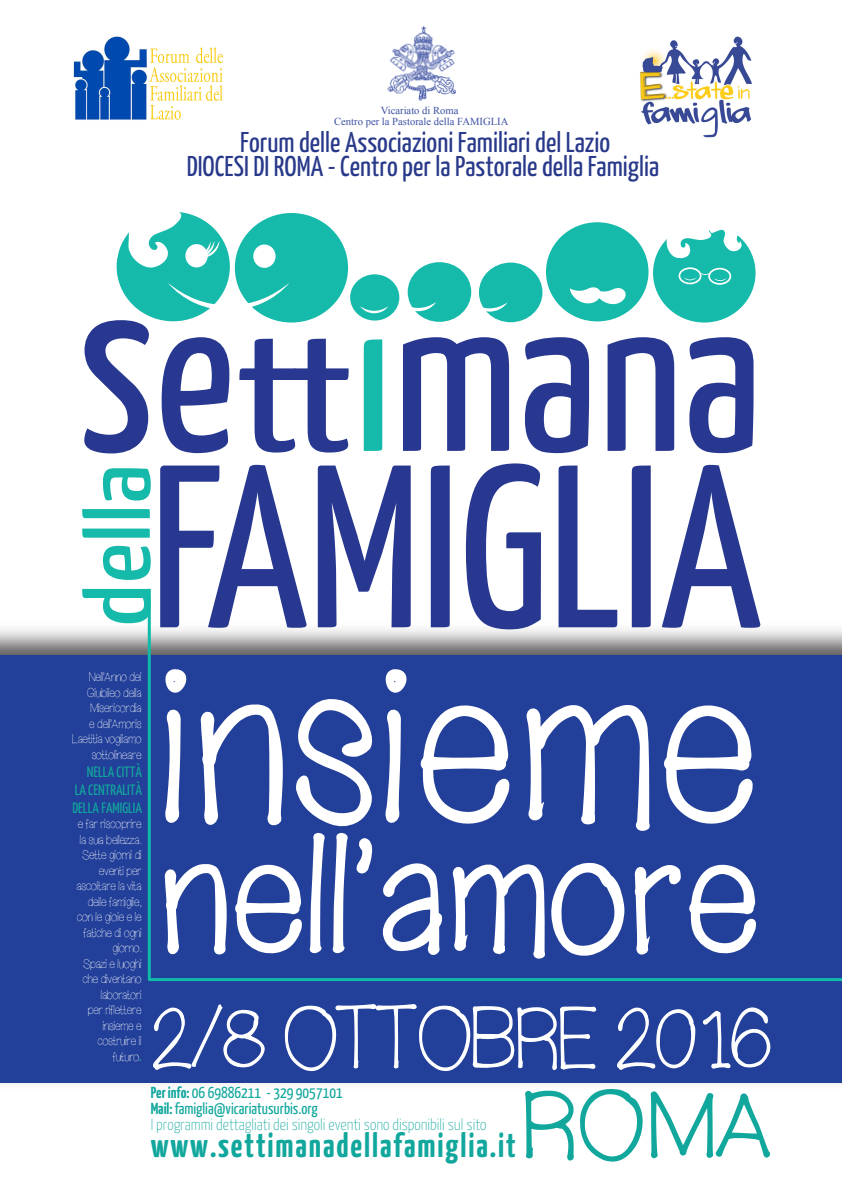
<style>
.page{position:relative;width:842px;height:1191px;background:#fff}
.page>*{position:absolute;margin:0;border:0;box-sizing:border-box;transform-origin:0 0}
.t1{font:231px "Yanone Kaffeesatz";color:#283890}
.t2{font:222.8px "Yanone Kaffeesatz";color:#283890}
.t3{font:206.1px "mywanderingheart";letter-spacing:.005em;color:#fff;scale:.9 1}
.t4{font:91.9px "Yanone Kaffeesatz";color:#15baaa;scale:1.22 1}
.t5{font:81.4px "mywanderingheart";letter-spacing:-.05em;color:#fff;scale:.9 1}
.t6{font:700 34px "Yanone Kaffeesatz";letter-spacing:.055em;color:#12a79d}
.t7{font:28.6px/23.4px "Yanone Kaffeesatz";color:#28398a;text-align:center}
.t8{font:100 16px/16px "Yanone Kaffeesatz";color:#12a79d}
.t9{font:15px/18px "Yanone Kaffeesatz";color:#12a79d;text-align:justify}
.t10{font:12px/15.5px "mywanderingheart";letter-spacing:-.05em;color:#fff;text-align:right;scale:.9 1}
.t11{font:10.6px/11px "Times New Roman";color:#3d51a3;text-align:center}
.s1{font-size:256.2px}
.s2{font-size:164.9px}
.s3{color:#15baaa}
.s4{font-family:"Yanone Kaffeesatz";font-size:15px;color:#12a79d}
.s5{font-weight:700}
.s6{font-weight:400}
</style>
<div class="page">
<img style="left:0;top:616px;width:842px;height:468px">
<div style="left:0;top:655px;width:842px;height:427px;background:#223f99"></div>
<div style="left:350px;top:274px;width:49px;height:46px;background:#15baaa;border-radius:50%"></div>
<svg style="left:360px;top:306px;width:28px;height:7px"></svg>
<div style="left:408px;top:262px;width:63px;height:60px;background:#15baaa;border-radius:50%"></div>
<svg style="left:409px;top:302px;width:27px;height:9px"></svg>
<div style="left:479px;top:262px;width:63px;height:60px;background:#15baaa;border-radius:50%"></div>
<svg style="left:480px;top:302px;width:27px;height:9px"></svg>
<div style="left:117px;top:212px;width:113px;height:109px;background:#15baaa;border-radius:50%"></div>
<div style="left:235px;top:213px;width:113px;height:109px;background:#15baaa;border-radius:50%"></div>
<svg style="left:168px;top:282px;width:121px;height:28px"></svg>
<div style="left:253px;top:244px;width:23px;height:24px;background:#fff;border-radius:50%"></div>
<div style="left:653px;top:223px;width:102px;height:99px;background:#15baaa;border-radius:50%"></div>
<svg style="left:116px;top:212px;width:126px;height:62px"></svg>
<svg style="left:609px;top:223px;width:145px;height:36px"></svg>
<div style="left:546px;top:222px;width:102px;height:99px;background:#15baaa;border-radius:50%"></div>
<svg style="left:570px;top:287px;width:56px;height:18px"></svg>
<svg style="left:683px;top:272px;width:44px;height:9px"></svg>
<div style="left:678px;top:267px;width:23px;height:17px;border:2px solid #fff;border-radius:50%"></div>
<div style="left:708px;top:268px;width:23px;height:17px;border:2px solid #fff;border-radius:50%"></div>
<hr style="left:148px;top:589px;width:3px;height:390px;background:#10baa9">
<hr style="left:149px;top:978px;width:693px;height:3px;background:#10baa9">
<svg style="left:153px;top:669px;width:619px;height:493px"></svg>
<img style="left:73px;top:36px;width:150px;height:84px">
<img style="left:387px;top:25px;width:69px;height:76px">
<img style="left:640px;top:36px;width:112px;height:102px">
<p class="t11" style="left:334px;top:105px;width:176px">Vicariato di Roma<br>Centro per la Pastorale della FAMIGLIA</p>
<h3 class="t7" style="left:187px;top:130px;width:474px">Forum delle Associazioni Familiari del Lazio<br>DIOCESI DI ROMA - Centro per la Pastorale della Famiglia</h3>
<h2 class="t2" style="left:78px;top:238px;width:686px"><span class="s1">s</span>e<span class="s2">tt</span><span class="s3">i</span>mana</h2>
<h3 class="t4" style="left:62px;top:627px;width:135px;rotate:-90deg">della</h3>
<h1 class="t1" style="left:150px;top:406px;width:613px">FAMIGLIA</h1>
<p class="t10" style="left:72px;top:669px;width:79px">Nell’Anno del<br>Giubileo della<br>Misericordia<br>e dell’Amoris<br>Laetitia vogliamo sottolineare</p>
<p class="t9" style="left:72px;top:762px;width:71px;text-indent:14px">NELLA CITTÀ LA CENTRALITÀ DELLA FAMIGLIA</p>
<p class="t10" style="left:76px;top:816px;width:74px">e far riscoprire la sua bellezza.<br>Sette giorni di eventi per ascoltare la vita delle famiglie, con le gioie e le fatiche di ogni giorno.<br>Spazi e luoghi che diventano laboratori<br>per riflettere insieme e costruire il futuro<span class="s4">.</span></p>
<h3 class="t3" style="left:163px;top:650px;width:668px">insieme</h3>
<h3 class="t5" style="left:151px;top:1000px;width:695px">2/8 OTTOBRE 2016</h3>
<h3 class="t8" style="left:151px;top:1083px;width:337px"><span class="s5">Per info:</span> <span class="s6">06 69886211 - 329 9057101<br></span><span class="s5">Mail:</span> <span class="s6">famiglia@vicariatusurbis.org<br></span>I programmi dettagliati dei singoli eventi sono disponibili sul sito</h3>
<h3 class="t6" style="left:151px;top:1124px;width:366px">www.settimanadellafamiglia.it</h3>
</div>
